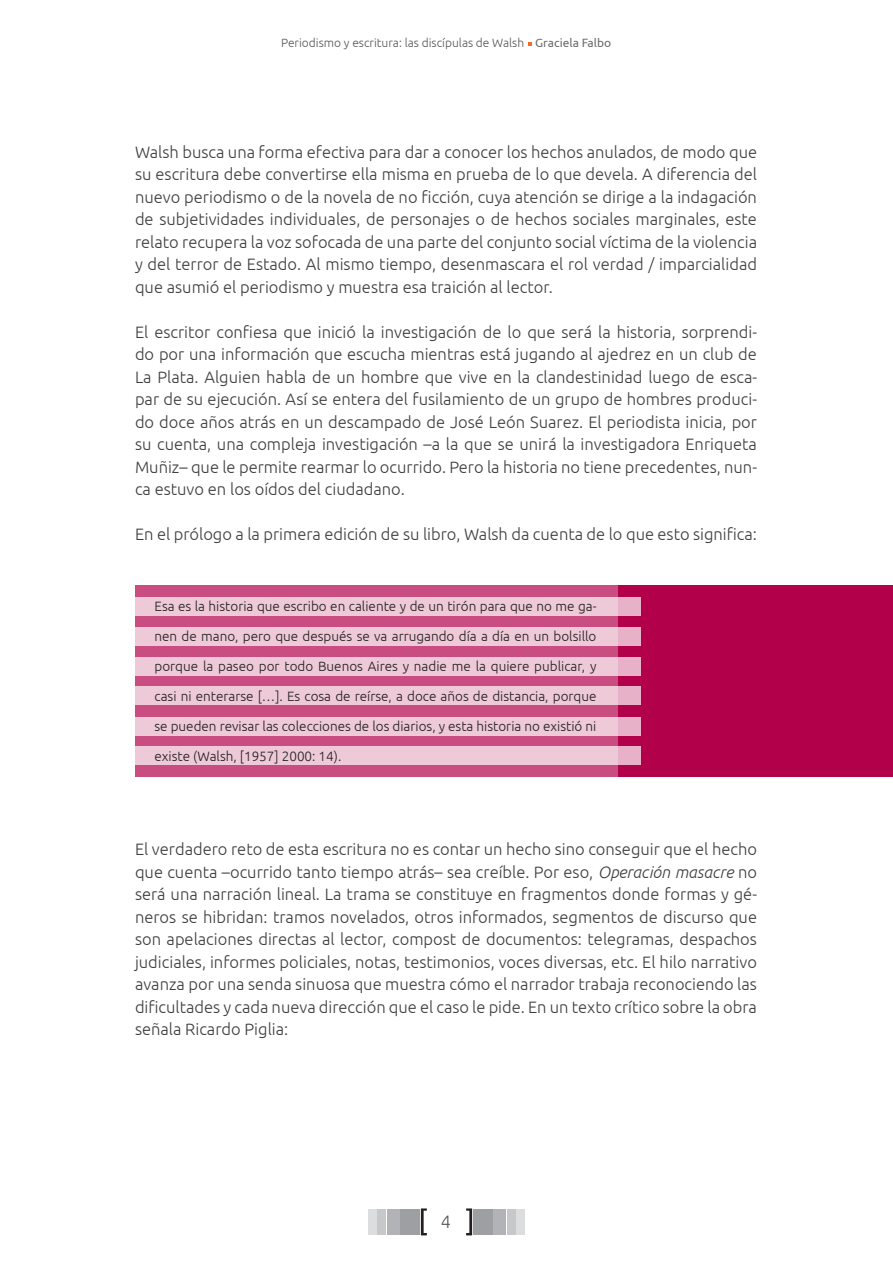
<style>
.page{position:relative;width:893px;height:1263px;background:#fff}
.page>*{position:absolute;margin:0;border:0;box-sizing:border-box;transform-origin:0 0}
.mail_autor_ficha{font:300 18px "Ubuntu";color:#57585a}
.txt_principal{font:300 16.5px/22.5px "Ubuntu";color:#3e3e3f;text-align:justify}
.cita_a_bando{font:300 13.5px "Ubuntu";color:#231f20}
.t1{font:300 12px "Ubuntu";color:#57585a}
.s1{font-weight:400;color:#6c6d70}
.s2{font-style:italic}
</style>
<div class="page">
<svg style="left:528px;top:42px;width:4px;height:4px"></svg>
<div style="left:369px;top:1209px;width:8px;height:25px;background:#dcdddf"></div>
<div style="left:516px;top:1209px;width:8px;height:25px;background:#dcdddf"></div>
<div style="left:378px;top:1209px;width:8px;height:25px;background:#c7c8ca"></div>
<div style="left:507px;top:1209px;width:8px;height:25px;background:#c7c8ca"></div>
<div style="left:387px;top:1209px;width:13px;height:25px;background:#b2b3b7"></div>
<div style="left:493px;top:1209px;width:13px;height:25px;background:#b2b3b7"></div>
<div style="left:400px;top:1209px;width:20px;height:25px;background:#9d9fa2"></div>
<div style="left:473px;top:1209px;width:20px;height:25px;background:#9d9fa2"></div>
<svg style="left:421px;top:1208px;width:6px;height:27px"></svg>
<svg style="left:466px;top:1208px;width:6px;height:27px"></svg>
<div style="left:618px;top:585px;width:275px;height:191px;background:#b2004a"></div>
<div style="left:135px;top:585px;width:490px;height:191px;background:#c94d80"></div>
<div style="left:135px;top:597px;width:505px;height:19px;background:#eec9d8"></div>
<div style="left:135px;top:717px;width:505px;height:19px;background:#eec9d8"></div>
<div style="left:135px;top:627px;width:505px;height:19px;background:#eec9d8"></div>
<div style="left:135px;top:746px;width:505px;height:19px;background:#eec9d8"></div>
<div style="left:135px;top:657px;width:505px;height:18px;background:#eec9d8"></div>
<div style="left:135px;top:686px;width:505px;height:19px;background:#eec9d8"></div>
<p class="t1" style="left:281px;top:36px;width:332px">Periodismo y escritura: las discípulas de Walsh <span class="s1">Graciela Falbo</span></p>
<p class="txt_principal" style="left:135px;top:140px;width:624px">Walsh busca una forma efectiva para dar a conocer los hechos anulados, de modo que su escritura debe convertirse ella misma en prueba de lo que devela. A diferencia del nuevo periodismo o de la novela de no ficción, cuya atención se dirige a la indagación de subjetividades individuales, de personajes o de hechos sociales marginales, este relato recupera la voz sofocada de una parte del conjunto social víctima de la violencia y del terror de Estado. Al mismo tiempo, desenmascara el rol verdad / imparcialidad que asumió el periodismo y muestra esa traición al lector.</p>
<p class="txt_principal" style="left:135px;top:320px;width:624px">El escritor confiesa que inició la investigación de lo que será la historia, sorprendi&shy;do por una información que escucha mientras está jugando al ajedrez en un club de La Plata. Alguien habla de un hombre que vive en la clandestinidad luego de esca&shy;par de su ejecución. Así se entera del fusilamiento de un grupo de hombres produci&shy;do doce años atrás en un descampado de José León Suarez. El periodista inicia, por su cuenta, una compleja investigación –a la que se unirá la investigadora Enriqueta Muñiz– que le permite rearmar lo ocurrido. Pero la historia no tiene precedentes, nun&shy;ca estuvo en los oídos del ciudadano.</p>
<p class="txt_principal" style="left:135px;top:522px;width:623px">En el prólogo a la primera edición de su libro, Walsh da cuenta de lo que esto significa:</p>
<p class="cita_a_bando" style="left:154px;top:598px;width:443px">Esa es la historia que escribo en caliente y de un tirón para que no me ga-</p>
<p class="cita_a_bando" style="left:154px;top:628px;width:443px">nen de mano, pero que después se va arrugando día a día en un bolsillo</p>
<p class="cita_a_bando" style="left:154px;top:658px;width:443px">porque la paseo por todo Buenos Aires y nadie me la quiere publicar, y</p>
<p class="cita_a_bando" style="left:154px;top:688px;width:443px">casi ni enterarse […]. Es cosa de reírse, a doce años de distancia, porque</p>
<p class="cita_a_bando" style="left:154px;top:718px;width:443px">se pueden revisar las colecciones de los diarios, y esta historia no existió ni</p>
<p class="cita_a_bando" style="left:154px;top:748px;width:188px">existe (Walsh, [1957] 2000: 14).</p>
<p class="txt_principal" style="left:135px;top:837px;width:624px">El verdadero reto de esta escritura no es contar un hecho sino conseguir que el hecho que cuenta –ocurrido tanto tiempo atrás– sea creíble. Por eso, <span class="s2">Operación masacre</span> no será una narración lineal. La trama se constituye en fragmentos donde formas y gé&shy;neros se hibridan: tramos novelados, otros informados, segmentos de discurso que son apelaciones directas al lector, compost de documentos: telegramas, despachos judiciales, informes policiales, notas, testimonios, voces diversas, etc. El hilo narrativo avanza por una senda sinuosa que muestra cómo el narrador trabaja reconociendo las dificultades y cada nueva dirección que el caso le pide. En un texto crítico sobre la obra señala Ricardo Piglia:</p>
<p class="mail_autor_ficha" style="left:441px;top:1211px;width:12px">4</p>
</div>
